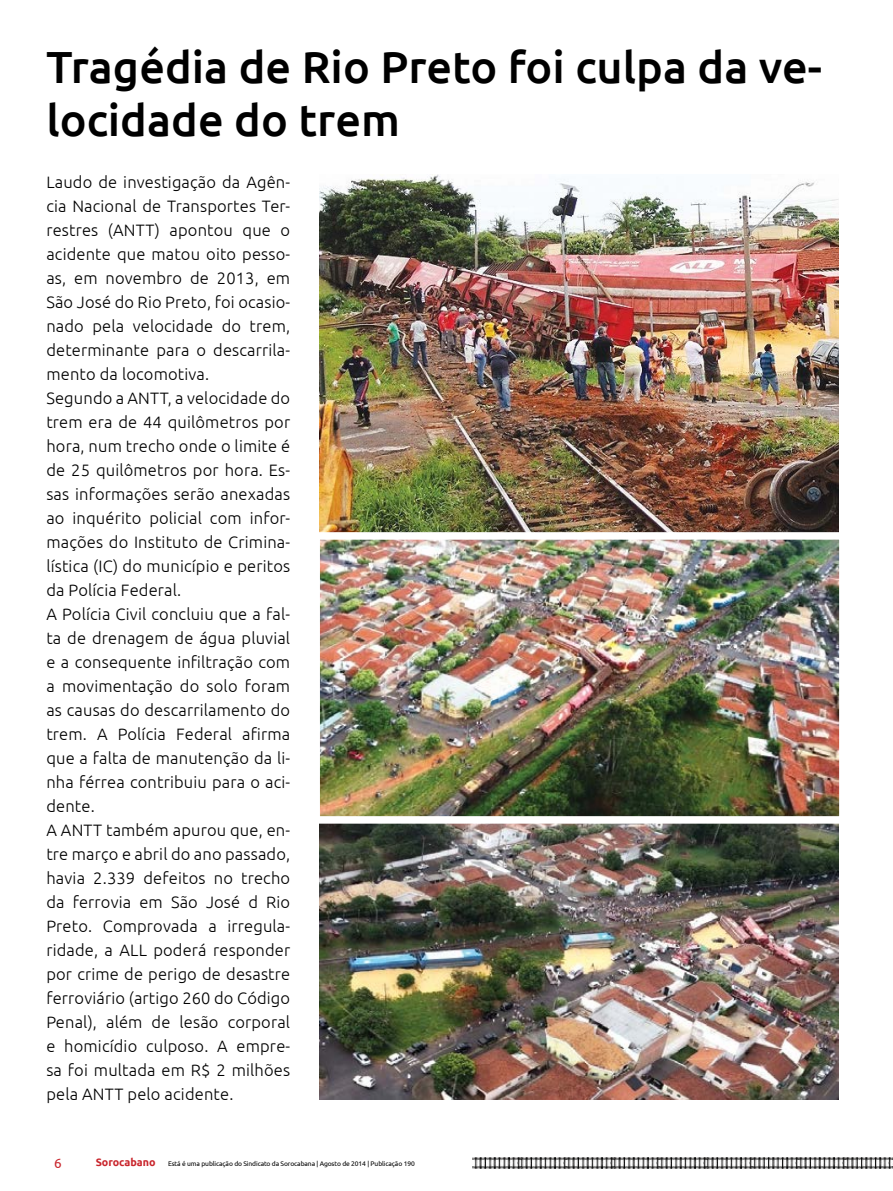
<style>
.page{position:relative;width:893px;height:1191px;background:#fff}
.page>*{position:absolute;margin:0;border:0;box-sizing:border-box;transform-origin:0 0}
.t1{font:500 45px/52.5px "Ubuntu";color:#000}
.t2{font:300 16.5px/24px "Ubuntu";letter-spacing:.01em;color:#000}
.t3{font:13.5px "Ubuntu";color:#c9252c}
.t4{font:6.75px "Ubuntu";letter-spacing:-.015em;color:#000}
.s1{font-weight:700;font-size:10.65px;color:#c9252c}
</style>
<div class="page">
<img style="left:521px;top:1157px;width:44px;height:12px">
<img style="left:707px;top:1157px;width:44px;height:12px">
<img style="left:614px;top:1157px;width:44px;height:12px">
<img style="left:800px;top:1157px;width:44px;height:12px">
<img style="left:565px;top:1157px;width:49px;height:12px">
<img style="left:751px;top:1157px;width:49px;height:12px">
<img style="left:658px;top:1157px;width:49px;height:12px">
<img style="left:472px;top:1157px;width:49px;height:12px">
<img style="left:844px;top:1157px;width:48px;height:12px">
<img style="left:320px;top:175px;width:519px;height:353px">
<img style="left:320px;top:827px;width:519px;height:273px">
<img style="left:319px;top:528px;width:521px;height:299px">
<h1 class="t1" style="left:46px;top:39px;width:777px">Tragédia de Rio Preto foi culpa da ve&shy;locidade do trem</h1>
<p class="t2" style="left:46px;top:169px;width:245px">Laudo de investigação da Agên&shy;cia Nacional de Transportes Ter&shy;restres (ANTT) apontou que o acidente que matou oito pesso&shy;as, em novembro de 2013, em<br>São José do Rio Preto, foi ocasio&shy;nado pela velocidade do trem, determinante para o descarrila&shy;mento da locomotiva.<br>Segundo a ANTT, a velocidade do trem era de 44 quilômetros por hora, num trecho onde o limite é de 25 quilômetros por hora. Es&shy;sas informações serão anexadas ao inquérito policial com infor&shy;mações do Instituto de Crimina&shy;lística (IC) do município e peritos da Polícia Federal.<br>A Polícia Civil concluiu que a fal&shy;ta de drenagem de água pluvial e a consequente infiltração com a movimentação do solo foram as causas do descarrilamento do trem. A Polícia Federal afirma que a falta de manutenção da li&shy;nha férrea contribuiu para o aci&shy;dente.<br>A ANTT também apurou que, en&shy;tre março e abril do ano passado, havia 2.339 defeitos no trecho da ferrovia em São José d Rio<br>Preto. Comprovada a irregula&shy;ridade, a ALL poderá responder por crime de perigo de desastre ferroviário (artigo 260 do Código<br>Penal), além de lesão corporal e homicídio culposo. A empre&shy;sa foi multada em R$ 2 milhões pela ANTT pelo acidente.</p>
<p class="t3" style="left:54px;top:1154px;width:9px">6</p>
<p class="t4" style="left:96px;top:1159px;width:321px"><span class="s1">Sorocabano</span> Está é uma publicação do Sindicato da Sorocabana | Agosto de 2014 | Publicação 190</p>
</div>
